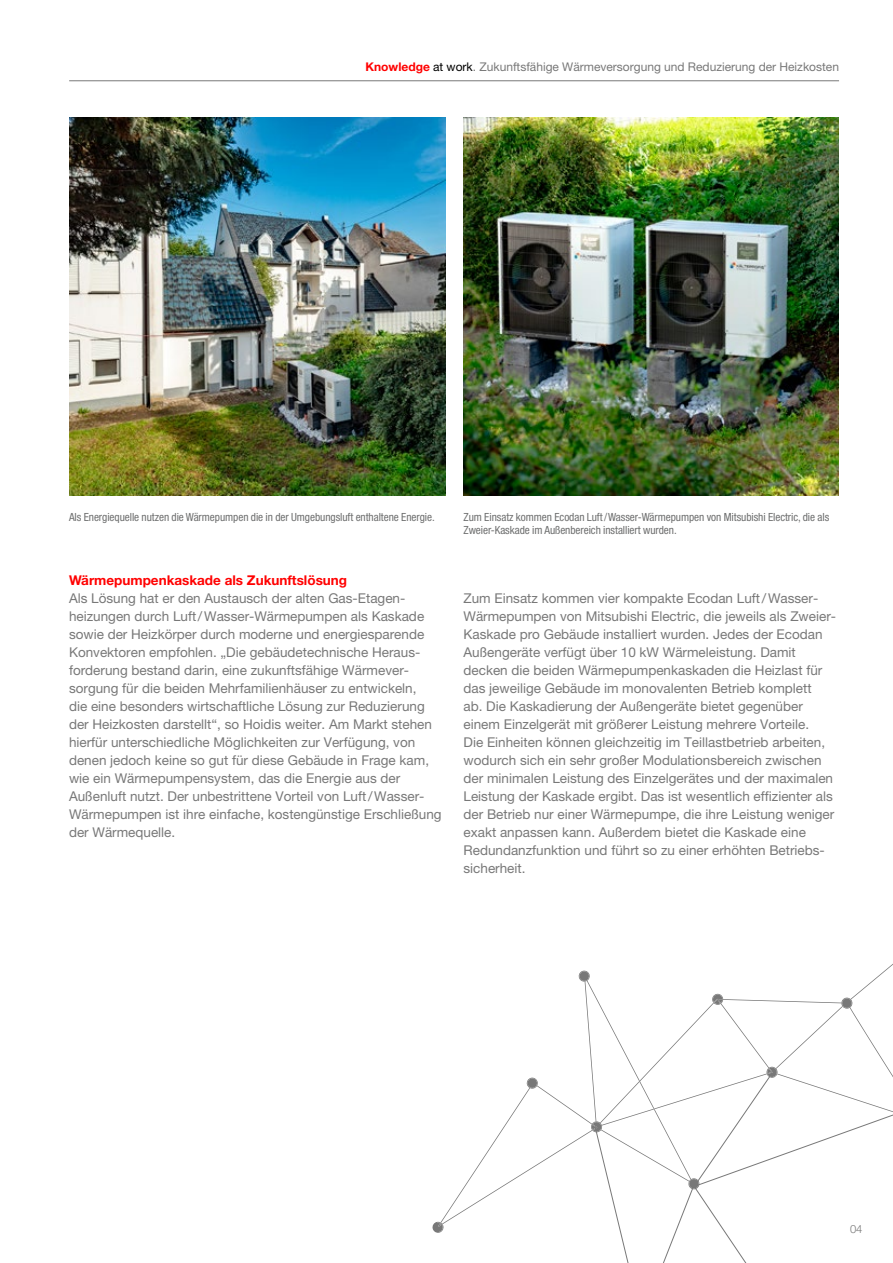
<style>
.page{position:relative;width:893px;height:1263px;background:#fff}
.page>*{position:absolute;margin:0;border:0;box-sizing:border-box;transform-origin:0 0}
.t1{font:13.5px/18px "Helvetica Neue LT Pro";color:#787878}
.t2{font:700 13.5px "Helvetica Neue LT Pro";color:#f00}
.t3{font:12px "Helvetica Neue LT Pro";color:#787878}
.t4{font:condensed 11.25px/13.5px "Helvetica Neue LT Pro";letter-spacing:-.005em;color:#6f7070}
.t5{font:300 11.25px "Helvetica Neue LT Pro";color:#787878}
.s1{font-weight:700;color:#f00}
.s2{color:#000}
</style>
<div class="page">
<img style="left:69px;top:117px;width:376px;height:378px">
<img style="left:463px;top:117px;width:376px;height:379px">
<svg style="left:432px;top:964px;width:461px;height:299px"></svg>
<hr style="left:69px;top:81px;width:770px;height:1px;background:#787878">
<p class="t3" style="left:365px;top:60px;width:475px"><span class="s1">Knowledge</span> <span class="s2">at work</span>. Zukunftsfähige Wärmeversorgung und Reduzierung der Heizkosten</p>
<p class="t4" style="left:69px;top:510px;width:367px">Als Energiequelle nutzen die Wärmepumpen die in der Umgebungsluft enthaltene Energie.</p>
<p class="t4" style="left:464px;top:510px;width:367px">Zum Einsatz kommen Ecodan Luft/Wasser-Wärmepumpen von Mitsubishi Electric, die als<br>Zweier-Kaskade im Außenbereich installiert wurden.</p>
<p class="t2" style="left:69px;top:572px;width:280px">Wärmepumpenkaskade als Zukunftslösung</p>
<p class="t1" style="left:69px;top:589px;width:374px">Als Lösung hat er den Austausch der alten Gas-Etagen&shy;heizungen durch Luft/Wasser-Wärmepumpen als Kaskade sowie der Heizkörper durch moderne und energiesparende Konvektoren empfohlen. „Die gebäudetechnische Heraus&shy;forderung bestand darin, eine zukunftsfähige Wärmever&shy;sorgung für die beiden Mehrfamilienhäuser zu entwickeln,<br>die eine besonders wirtschaftliche Lösung zur Reduzierung der Heizkosten darstellt“, so Hoidis weiter. Am Markt stehen hierfür unterschiedliche Möglichkeiten zur Verfügung, von denen jedoch keine so gut für diese Gebäude in Frage kam, wie ein Wärmepumpensystem, das die Energie aus der Außenluft nutzt. Der unbestrittene Vorteil von Luft/Wasser-Wärmepumpen ist ihre einfache, kostengünstige Erschließung der Wärmequelle.</p>
<p class="t1" style="left:463px;top:589px;width:374px">Zum Einsatz kommen vier kompakte Ecodan Luft/Wasser-Wärmepumpen von Mitsubishi Electric, die jeweils als Zweier-Kaskade pro Gebäude installiert wurden. Jedes der Ecodan Außengeräte verfügt über 10 kW Wärmeleistung. Damit decken die beiden Wärmepumpenkaskaden die Heizlast für das jeweilige Gebäude im monovalenten Betrieb komplett<br>ab. Die Kaskadierung der Außengeräte bietet gegenüber einem Einzelgerät mit größerer Leistung mehrere Vorteile.<br>Die Einheiten können gleichzeitig im Teillastbetrieb arbeiten, wodurch sich ein sehr großer Modulationsbereich zwischen der minimalen Leistung des Einzelgerätes und der maximalen Leistung der Kaskade ergibt. Das ist wesentlich effizienter als der Betrieb nur einer Wärmepumpe, die ihre Leistung weniger exakt anpassen kann. Außerdem bietet die Kaskade eine Redundanzfunktion und führt so zu einer erhöhten Betriebs&shy;sicherheit.</p>
<p class="t5" style="left:850px;top:1222px;width:14px">04</p>
</div>
